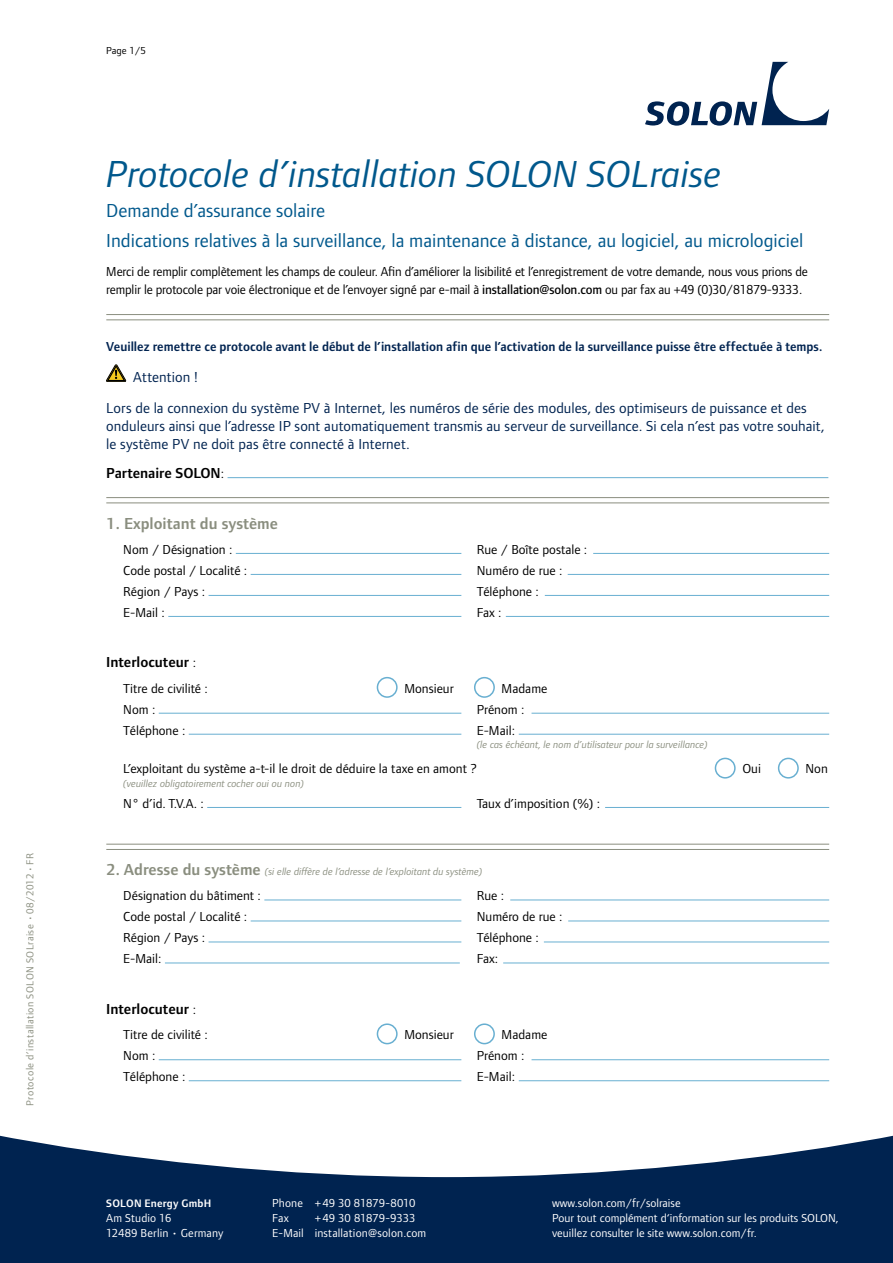
<style>
.page{position:relative;width:893px;height:1263px;background:#fff}
.page>*{position:absolute;margin:0;border:0;box-sizing:border-box;transform-origin:0 0}
.t1{font:italic 39px "Foundry Form Sans OT2";color:#00588c}
.t2{font:19.5px "Foundry Form Sans OT2";color:#00588c}
.t3{font:600 16.5px "Foundry Form Sans OT2";color:#8a8e7f}
.MA-Head-4{font:15px/18px "Foundry Form Sans OT2";letter-spacing:.005em;color:#002350}
.t4{font:600 15px "Foundry Form Sans OT2";color:#000}
.Copy{font:13.5px/18px "Foundry Form Sans OT2";color:#000}
.MA-Head-4-2{font:600 13.5px "Foundry Form Sans OT2";color:#002350}
.Adresse_Info{font:12px/15px "Foundry Form Sans OT2";color:#fff}
.Adresse_Info-2{font:600 11.25px "Foundry Form Sans OT2";letter-spacing:.02em;color:#fff}
.Copy-2{font:italic 10.5px "Foundry Form Sans OT2";color:#8a8e7f}
.LanguageVersion{font:10.5px "Foundry Form Sans OT2";letter-spacing:.04em;color:#8a8e7f}
.t5{font:10.5px "Foundry Form Sans OT2";color:#000}
.s1{font-weight:500}
.s2{font-weight:400;font-size:13.5px}
.s3{font-weight:600;font-style:normal;font-size:16.5px}
</style>
<div class="page">
<svg style="left:0;top:1135px;width:893px;height:128px;fill:#002350"></svg>
<svg style="left:645px;top:62px;width:184px;height:64px"></svg>
<hr style="left:106px;top:314px;width:723px;height:1px;background:#8a8e7f">
<hr style="left:106px;top:319px;width:723px;height:1px;background:#8a8e7f">
<svg style="left:106px;top:365px;width:20px;height:17px"></svg>
<hr style="left:228px;top:477px;width:600px;height:1px;background:#68afd1">
<hr style="left:106px;top:497px;width:723px;height:1px;background:#8a8e7f">
<hr style="left:106px;top:502px;width:723px;height:1px;background:#8a8e7f">
<hr style="left:236px;top:553px;width:225px;height:1px;background:#68afd1">
<hr style="left:593px;top:553px;width:236px;height:1px;background:#68afd1">
<hr style="left:251px;top:574px;width:210px;height:1px;background:#68afd1">
<hr style="left:568px;top:574px;width:261px;height:1px;background:#68afd1">
<hr style="left:209px;top:595px;width:252px;height:1px;background:#68afd1">
<hr style="left:545px;top:595px;width:284px;height:1px;background:#68afd1">
<hr style="left:168px;top:616px;width:293px;height:1px;background:#68afd1">
<hr style="left:506px;top:616px;width:323px;height:1px;background:#68afd1">
<div style="left:377px;top:677px;width:21px;height:21px;border:2px solid #68afd1;border-radius:50%"></div>
<div style="left:474px;top:677px;width:21px;height:21px;border:2px solid #68afd1;border-radius:50%"></div>
<hr style="left:159px;top:713px;width:302px;height:1px;background:#68afd1">
<hr style="left:531px;top:713px;width:298px;height:1px;background:#68afd1">
<hr style="left:189px;top:734px;width:272px;height:1px;background:#68afd1">
<hr style="left:519px;top:734px;width:310px;height:1px;background:#68afd1">
<div style="left:715px;top:758px;width:21px;height:20px;border:2px solid #68afd1;border-radius:50%"></div>
<div style="left:778px;top:758px;width:21px;height:20px;border:2px solid #68afd1;border-radius:50%"></div>
<hr style="left:207px;top:807px;width:254px;height:1px;background:#68afd1">
<hr style="left:605px;top:807px;width:224px;height:1px;background:#68afd1">
<hr style="left:106px;top:844px;width:723px;height:1px;background:#8a8e7f">
<hr style="left:106px;top:849px;width:723px;height:1px;background:#8a8e7f">
<hr style="left:264px;top:899px;width:197px;height:1px;background:#68afd1">
<hr style="left:510px;top:899px;width:319px;height:1px;background:#68afd1">
<hr style="left:251px;top:920px;width:210px;height:1px;background:#68afd1">
<hr style="left:568px;top:920px;width:261px;height:1px;background:#68afd1">
<hr style="left:209px;top:941px;width:252px;height:1px;background:#68afd1">
<hr style="left:544px;top:941px;width:285px;height:1px;background:#68afd1">
<hr style="left:165px;top:962px;width:295px;height:1px;background:#68afd1">
<hr style="left:503px;top:962px;width:326px;height:1px;background:#68afd1">
<div style="left:377px;top:1023px;width:21px;height:21px;border:2px solid #68afd1;border-radius:50%"></div>
<div style="left:474px;top:1023px;width:21px;height:21px;border:2px solid #68afd1;border-radius:50%"></div>
<hr style="left:159px;top:1059px;width:302px;height:1px;background:#68afd1">
<hr style="left:531px;top:1059px;width:298px;height:1px;background:#68afd1">
<hr style="left:189px;top:1080px;width:272px;height:1px;background:#68afd1">
<hr style="left:519px;top:1080px;width:310px;height:1px;background:#68afd1">
<p class="LanguageVersion" style="left:22px;top:1106px;width:254px;rotate:-90deg">Protocole d’installation SOLON SOLraise • 08/2012 • FR</p>
<p class="t5" style="left:106px;top:43px;width:41px">Page 1/5</p>
<p class="t1" style="left:106px;top:146px;width:617px">Protocole d’installation SOLON SOLraise</p>
<p class="t2" style="left:106px;top:196px;width:220px">Demande d’assurance solaire</p>
<p class="t2" style="left:106px;top:226px;width:699px">Indications relatives à la surveillance, la maintenance à distance, au logiciel, au micrologiciel</p>
<p class="Copy" style="left:106px;top:262px;width:703px">Merci de remplir complètement les champs de couleur. Afin d’améliorer la lisibilité et l’enregistrement de votre demande, nous vous prions de remplir le protocole par voie électronique et de l’envoyer signé par e-mail à <span class="s1">installation@solon.com</span> ou par fax au +49 (0)30/81879-9333.</p>
<p class="MA-Head-4-2" style="left:106px;top:337px;width:718px">Veuillez remettre ce protocole avant le début de l’installation afin que l’activation de la surveillance puisse être effectuée à temps.</p>
<p class="MA-Head-4" style="left:133px;top:367px;width:66px">Attention !</p>
<p class="MA-Head-4" style="left:106px;top:398px;width:720px">Lors de la connexion du système PV à Internet, les numéros de série des modules, des optimiseurs de puissance et des onduleurs ainsi que l’adresse IP sont automatiquement transmis au serveur de surveillance. Si cela n’est pas votre souhait, le système PV ne doit pas être connecté à Internet.</p>
<p class="t4" style="left:106px;top:462px;width:119px">Partenaire SOLON<span class="s2">:</span></p>
<p class="t3" style="left:106px;top:511px;width:173px">1. Exploitant du système</p>
<p class="Copy" style="left:123px;top:539px;width:111px">Nom / Désignation :</p>
<p class="Copy" style="left:477px;top:539px;width:112px">Rue / Boîte postale :</p>
<p class="Copy" style="left:123px;top:560px;width:125px">Code postal / Localité :</p>
<p class="Copy" style="left:477px;top:560px;width:87px">Numéro de rue :</p>
<p class="Copy" style="left:123px;top:581px;width:83px">Région / Pays :</p>
<p class="Copy" style="left:477px;top:581px;width:64px">Téléphone :</p>
<p class="Copy" style="left:123px;top:602px;width:43px">E-Mail :</p>
<p class="Copy" style="left:477px;top:602px;width:26px">Fax :</p>
<p class="t4" style="left:106px;top:651px;width:91px">Interlocuteur <span class="s2">:</span></p>
<p class="Copy" style="left:123px;top:678px;width:86px">Titre de civilité :</p>
<p class="Copy" style="left:404px;top:678px;width:51px">Monsieur</p>
<p class="Copy" style="left:502px;top:678px;width:47px">Madame</p>
<p class="Copy" style="left:123px;top:699px;width:34px">Nom :</p>
<p class="Copy" style="left:477px;top:699px;width:49px">Prénom :</p>
<p class="Copy" style="left:123px;top:720px;width:64px">Téléphone :</p>
<p class="Copy" style="left:477px;top:720px;width:40px">E-Mail:</p>
<p class="Copy-2" style="left:477px;top:737px;width:232px">(le cas échéant, le nom d’utilisateur pour la surveillance)</p>
<p class="Copy" style="left:123px;top:759px;width:355px">L’exploitant du système a-t-il le droit de déduire la taxe en amont ?</p>
<p class="Copy" style="left:742px;top:759px;width:20px">Oui</p>
<p class="Copy" style="left:805px;top:759px;width:24px">Non</p>
<p class="Copy-2" style="left:123px;top:776px;width:182px">(veuillez obligatoirement cocher oui ou non)</p>
<p class="Copy" style="left:123px;top:793px;width:82px">N° d’id. T.V.A. :</p>
<p class="Copy" style="left:477px;top:793px;width:125px">Taux d’imposition (%) :</p>
<p class="Copy-2" style="left:106px;top:864px;width:378px"><span class="s3">2. Adresse du système</span> (si elle diffère de l’adresse de l’exploitant du système)</p>
<p class="Copy" style="left:123px;top:886px;width:139px">Désignation du bâtiment :</p>
<p class="Copy" style="left:477px;top:886px;width:29px">Rue :</p>
<p class="Copy" style="left:123px;top:907px;width:125px">Code postal / Localité :</p>
<p class="Copy" style="left:477px;top:907px;width:87px">Numéro de rue :</p>
<p class="Copy" style="left:123px;top:928px;width:83px">Région / Pays :</p>
<p class="Copy" style="left:477px;top:928px;width:64px">Téléphone :</p>
<p class="Copy" style="left:123px;top:949px;width:40px">E-Mail:</p>
<p class="Copy" style="left:477px;top:949px;width:23px">Fax:</p>
<p class="t4" style="left:106px;top:998px;width:91px">Interlocuteur <span class="s2">:</span></p>
<p class="Copy" style="left:123px;top:1025px;width:86px">Titre de civilité :</p>
<p class="Copy" style="left:404px;top:1025px;width:51px">Monsieur</p>
<p class="Copy" style="left:502px;top:1025px;width:47px">Madame</p>
<p class="Copy" style="left:123px;top:1046px;width:34px">Nom :</p>
<p class="Copy" style="left:477px;top:1046px;width:49px">Prénom :</p>
<p class="Copy" style="left:123px;top:1067px;width:64px">Téléphone :</p>
<p class="Copy" style="left:477px;top:1067px;width:40px">E-Mail:</p>
<p class="Adresse_Info-2" style="left:106px;top:1195px;width:107px">SOLON Energy GmbH</p>
<p class="Adresse_Info" style="left:272px;top:1195px;width:145px">Phone +49 30 81879-8010</p>
<p class="Adresse_Info" style="left:106px;top:1210px;width:67px">Am Studio 16</p>
<p class="Adresse_Info" style="left:272px;top:1210px;width:18px">Fax</p>
<p class="Adresse_Info" style="left:315px;top:1210px;width:102px">+49 30 81879-9333</p>
<p class="Adresse_Info" style="left:106px;top:1225px;width:119px">12489 Berlin • Germany</p>
<p class="Adresse_Info" style="left:272px;top:1225px;width:156px">E-Mail installation@solon.com</p>
<p class="Adresse_Info" style="left:552px;top:1195px;width:130px">www.solon.com/fr/solraise</p>
<p class="Adresse_Info" style="left:552px;top:1210px;width:288px">Pour tout complément d‘information sur les produits SOLON, veuillez consulter le site www.solon.com/fr.</p>
</div>
